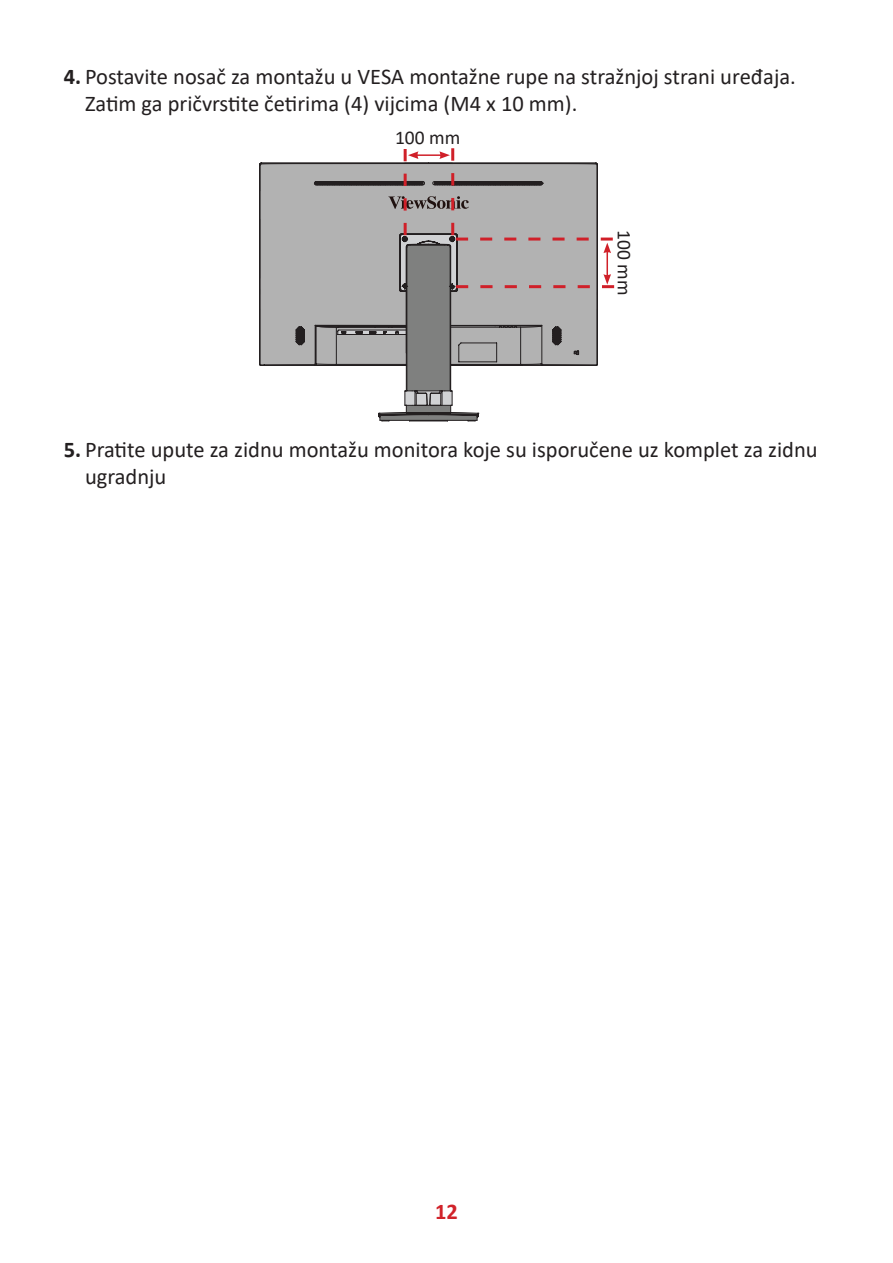
<style>
.page{position:relative;width:893px;height:1263px;background:#fff}
.page>*{position:absolute;margin:0;border:0;box-sizing:border-box;transform-origin:0 0}
.t1{font:22.5px/27px "Calibri";color:#231f20}
.t2{font:700 22.5px "Calibri";color:#d1232a}
.t3{font:19.5px "Calibri";color:#231f20}
.s1{font-weight:700}
</style>
<div class="page">
<div style="left:259px;top:163px;width:55px;height:202px;background:#b2b2b2"></div>
<svg style="left:314px;top:148px;width:300px;height:273px"></svg>
<p class="t1" style="left:85px;top:62px;width:712px;text-indent:-21px"><span class="s1">4.</span> Postavite nosač za montažu u VESA montažne rupe na stražnjoj strani uređaja.<br>Zatim ga pričvrstite četirima (4) vijcima (M4 x 10 mm).</p>
<p class="t3" style="left:395px;top:124px;width:67px">100 mm</p>
<p class="t3" style="left:638px;top:230px;width:67px;rotate:90deg">100 mm</p>
<p class="t1" style="left:85px;top:435px;width:734px;text-indent:-21px"><span class="s1">5.</span> Pratite upute za zidnu montažu monitora koje su isporučene uz komplet za zidnu ugradnju</p>
<p class="t2" style="left:435px;top:1196px;width:24px">12</p>
</div>
